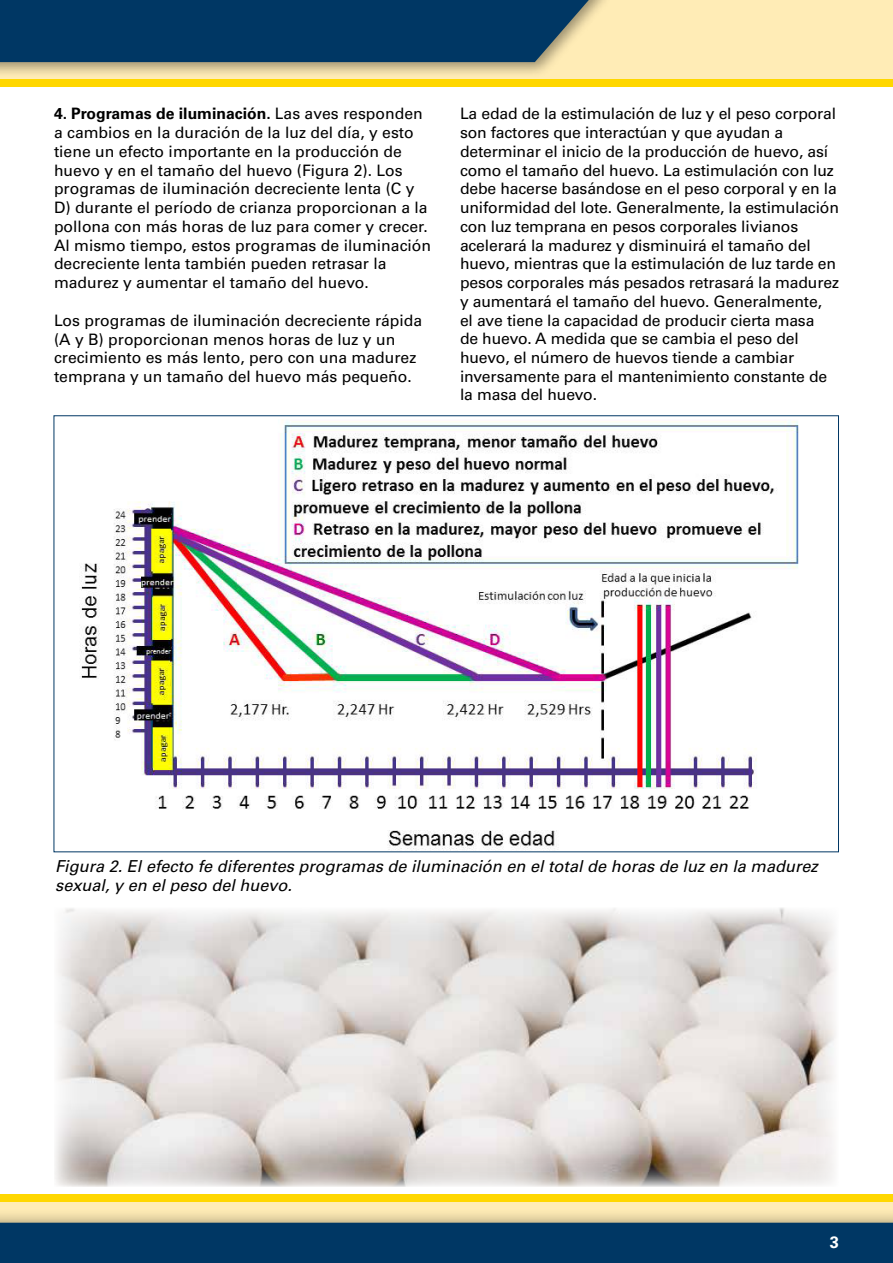
<style>
.page{position:relative;width:893px;height:1263px;background:#fff}
.page>*{position:absolute;margin:0;border:0;box-sizing:border-box;transform-origin:0 0}
.t1{font:italic 16.5px/19.5px "Univers LT Std";color:#000}
.t2{font:700 16.5px "Univers LT Std";color:#fff}
.t3{font:15.75px/18.8px "Univers LT Std";letter-spacing:-.01em;color:#000}
.s1{font-weight:700}
</style>
<div class="page">
<div style="left:0;top:1194px;width:893px;height:69px;background:#ffecb6"></div>
<div style="left:0;top:1194px;width:893px;height:8px;background:#ffd700"></div>
<div style="left:0;top:1207px;width:893px;height:56px;background:#000;opacity:.4"></div>
<div style="left:0;top:1223px;width:893px;height:40px;background:#003764"></div>
<div style="left:0;top:0;width:893px;height:84px;background:#ffecb6"></div>
<div style="left:0;top:79px;width:893px;height:8px;background:#ffd700"></div>
<div style="left:0;top:0;width:615px;height:78px;background:#000;opacity:.4"></div>
<div style="left:0;top:0;width:600px;height:62px;background:#003764"></div>
<img style="left:80px;top:420px;width:719px;height:430px">
<img style="left:55px;top:908px;width:781px;height:278px">
<p class="t3" style="left:54px;top:105px;width:379px"><span class="s1">4. Programas de iluminación.</span> Las aves responden a cambios en la duración de la luz del día, y esto tiene un efecto importante en la producción de huevo y en el tamaño del huevo (Figura 2). Los programas de iluminación decreciente lenta (C y D) durante el período de crianza proporcionan a la pollona con más horas de luz para comer y crecer.<br>Al mismo tiempo, estos programas de iluminación decreciente lenta también pueden retrasar la madurez y aumentar el tamaño del huevo.</p>
<p class="t3" style="left:54px;top:311px;width:370px">Los programas de iluminación decreciente rápida (A y B) proporcionan menos horas de luz y un crecimiento es más lento, pero con una madurez temprana y un tamaño del huevo más pequeño.</p>
<p class="t3" style="left:460px;top:104px;width:380px">La edad de la estimulación de luz y el peso corporal son factores que interactúan y que ayudan a determinar el inicio de la producción de huevo, así como el tamaño del huevo. La estimulación con luz debe hacerse basándose en el peso corporal y en la uniformidad del lote. Generalmente, la estimulación con luz temprana en pesos corporales livianos acelerará la madurez y disminuirá el tamaño del huevo, mientras que la estimulación de luz tarde en pesos corporales más pesados retrasará la madurez y aumentará el tamaño del huevo. Generalmente,<br>el ave tiene la capacidad de producir cierta masa<br>de huevo. A medida que se cambia el peso del huevo, el número de huevos tiende a cambiar inversamente para el mantenimiento constante de la masa del huevo.</p>
<p class="t1" style="left:55px;top:856px;width:764px">Figura 2. El efecto fe diferentes programas de iluminación en el total de horas de luz en la madurez sexual, y en el peso del huevo.</p>
<p class="t2" style="left:830px;top:1232px;width:11px">3</p>
</div>
